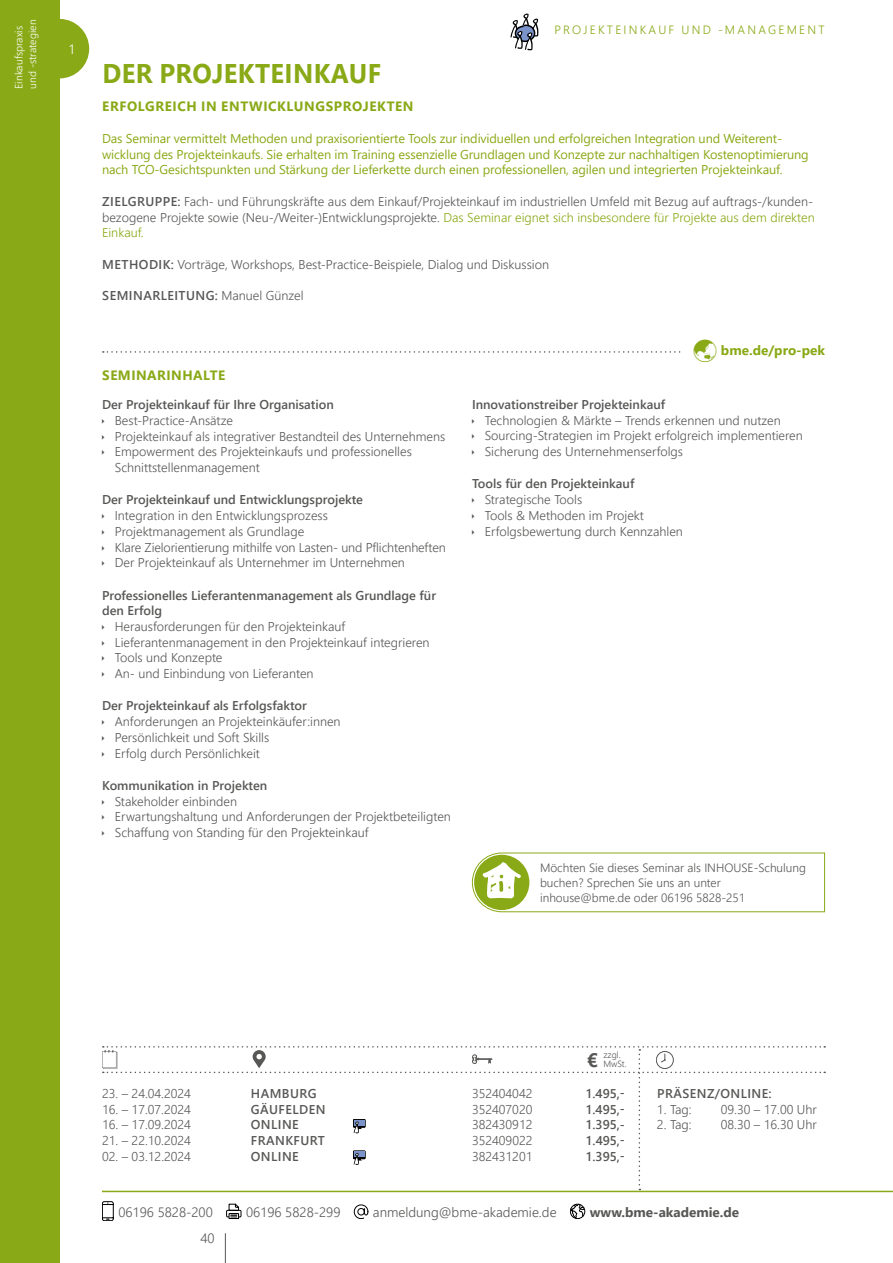
<style>
.page{position:relative;width:893px;height:1263px;background:#fff}
.page>*{position:absolute;margin:0;border:0;box-sizing:border-box;transform-origin:0 0}
.t1{font:700 27px "Segoe UI";letter-spacing:.015em;color:#89a916;scale:.95 1}
.t2{font:700 19.5px "Segoe UI";color:#575756}
.t3{font:300 13.5px "Segoe UI";color:#575756}
.t4{font:700 13.5px "Segoe UI";letter-spacing:.045em;color:#89a916}
.t5{font:700 13.5px "Segoe UI";color:#575756}
.t6{font:700 13.5px "Segoe UI";color:#89a916}
.t7{font:300 13.5px "Segoe UI";color:#fff}
.t8{font:300 12.75px/15.8px "Segoe UI";color:#575756}
.t9{font:12.75px/15.8px "Segoe UI";letter-spacing:-.01em;color:#89a916}
.t10{font:600 12.75px "Segoe UI";color:#575756}
.t11{font:600 12.75px "Segoe UI";letter-spacing:.035em;color:#575756}
.t12{font:300 12px/15px "Segoe UI";color:#575756}
.t13{font:300 12px "Segoe UI";letter-spacing:.185em;color:#89a916}
.t14{font:300 10.5px/13.5px "Segoe UI";color:#fff}
.t15{font:300 9px/9px "Segoe UI";color:#575756}
.s1{font-weight:600}
.s2{color:#89a916}
.s3{font-weight:300}
</style>
<div class="page">
<hr style="left:102px;top:1191px;width:791px;height:1px;background:#89a916">
<div style="left:30px;top:19px;width:59px;height:59px;background:#89a916;border-radius:50%"></div>
<div style="left:0;top:0;width:60px;height:1263px;background:#89a916"></div>
<hr style="left:225px;top:1233px;width:1px;height:30px;background:#575756">
<svg style="left:102px;top:1201px;width:12px;height:20px"></svg>
<div style="left:226px;top:1210px;width:15px;height:7px;border:1px solid #000"></div>
<svg style="left:229px;top:1204px;width:10px;height:15px"></svg>
<svg style="left:354px;top:1205px;width:14px;height:14px"></svg>
<svg style="left:570px;top:1204px;width:15px;height:15px"></svg>
<div style="left:570px;top:1204px;width:15px;height:15px;border:1px solid #000;border-radius:50%"></div>
<svg style="left:510px;top:13px;width:28px;height:37px"></svg>
<svg style="left:472px;top:852px;width:353px;height:60px"></svg>
<svg style="left:102px;top:1046px;width:723px;height:144px"></svg>
<svg style="left:103px;top:351px;width:578px;height:2px"></svg>
<p class="t14" style="left:11px;top:89px;width:71px;rotate:-90deg">Einkaufspraxis und -strategien</p>
<p class="t7" style="left:68px;top:37px;width:9px">1</p>
<p class="t13" style="left:554px;top:19px;width:272px">PROJEKTEINKAUF UND -MANAGEMENT</p>
<p class="t1" style="left:102px;top:48px;width:295px">DER PROJEKTEINKAUF</p>
<p class="t4" style="left:102px;top:94px;width:313px">ERFOLGREICH IN ENTWICKLUNGSPROJEKTEN</p>
<p class="t9" style="left:102px;top:129px;width:708px">Das Seminar vermittelt Methoden und praxisorientierte Tools zur individuellen und erfolgreichen Integration und Weiterent&shy;wicklung des Projekteinkaufs. Sie erhalten im Training essenzielle Grundlagen und Konzepte zur nachhaltigen Kostenoptimierung nach TCO-Gesichtspunkten und Stärkung der Lieferkette durch einen professionellen, agilen und integrierten Projekteinkauf.</p>
<p class="t8" style="left:102px;top:192px;width:714px"><span class="s1">ZIELGRUPPE:</span> Fach- und Führungskräfte aus dem Einkauf/Projekteinkauf im industriellen Umfeld mit Bezug auf auftrags-/kunden&shy;bezogene Projekte sowie (Neu-/Weiter-)Entwicklungsprojekte. <span class="s2">Das Seminar eignet sich insbesondere für Projekte aus dem direkten<br>Einkauf.</span></p>
<p class="t8" style="left:102px;top:255px;width:448px"><span class="s1">METHODIK:</span> Vorträge, Workshops, Best-Practice-Beispiele, Dialog und Diskussion</p>
<p class="t11" style="left:102px;top:284px;width:203px">SEMINARLEITUNG: <span class="s3">Manuel Günzel</span></p>
<p class="t4" style="left:102px;top:362px;width:124px">SEMINARINHALTE</p>
<p class="t8" style="left:115px;top:395px;width:332px;text-indent:-13px"><span class="s1">Der Projekteinkauf für Ihre Organisation </span>Best-Practice-Ansätze<br>Projekteinkauf als integrativer Bestandteil des Unternehmens Empowerment des Projekteinkaufs und professionelles Schnittstellenmanagement</p>
<p class="t8" style="left:115px;top:491px;width:332px;text-indent:-13px"><span class="s1">Der Projekteinkauf und Entwicklungsprojekte<br></span>Integration in den Entwicklungsprozess<br>Projektmanagement als Grundlage<br>Klare Zielorientierung mithilfe von Lasten- und Pflichtenheften Der Projekteinkauf als Unternehmer im Unternehmen</p>
<p class="t10" style="left:102px;top:583px;width:336px">Professionelles Lieferantenmanagement als Grundlage für</p>
<p class="t10" style="left:102px;top:599px;width:62px">den Erfolg</p>
<p class="t8" style="left:115px;top:617px;width:232px">Herausforderungen für den Projekteinkauf</p>
<p class="t8" style="left:115px;top:633px;width:316px">Lieferantenmanagement in den Projekteinkauf integrieren</p>
<p class="t8" style="left:115px;top:649px;width:109px">Tools und Konzepte</p>
<p class="t8" style="left:115px;top:665px;width:200px">An- und Einbindung von Lieferanten</p>
<p class="t8" style="left:115px;top:697px;width:227px;text-indent:-13px"><span class="s1">Der Projekteinkauf als Erfolgsfaktor </span>Anforderungen an Projekteinkäufer:innen Persönlichkeit und Soft Skills<br>Erfolg durch Persönlichkeit</p>
<p class="t8" style="left:115px;top:776px;width:338px;text-indent:-13px"><span class="s1">Kommunikation in Projekten<br></span>Stakeholder einbinden<br>Erwartungshaltung und Anforderungen der Projektbeteiligten Schaffung von Standing für den Projekteinkauf</p>
<p class="t6" style="left:721px;top:338px;width:105px">bme.de/pro-pek</p>
<p class="t8" style="left:485px;top:395px;width:320px;text-indent:-13px"><span class="s1">Innovationstreiber Projekteinkauf<br></span>Technologien &amp; Märkte – Trends erkennen und nutzen Sourcing-Strategien im Projekt erfolgreich implementieren Sicherung des Unternehmenserfolgs</p>
<p class="t8" style="left:485px;top:475px;width:200px;text-indent:-13px"><span class="s1">Tools für den Projekteinkauf<br></span>Strategische Tools<br>Tools &amp; Methoden im Projekt<br>Erfolgsbewertung durch Kennzahlen</p>
<p class="t12" style="left:540px;top:859px;width:267px">Möchten Sie dieses Seminar als INHOUSE-Schulung buchen? Sprechen Sie uns an unter inhouse@bme.de oder 06196 5828-251</p>
<h2 class="t2" style="left:587px;top:1042px;width:13px">€</h2>
<p class="t15" style="left:603px;top:1050px;width:25px">zzgl.<br>MwSt.</p>
<p class="t8" style="left:102px;top:1084px;width:90px">23. – 24.04.2024</p>
<p class="t11" style="left:251px;top:1081px;width:67px">HAMBURG</p>
<p class="t8" style="left:472px;top:1084px;width:62px">352404042</p>
<p class="t10" style="left:585px;top:1081px;width:41px">1.495,-</p>
<p class="t8" style="left:102px;top:1100px;width:90px">16. – 17.07.2024</p>
<p class="t11" style="left:251px;top:1097px;width:76px">GÄUFELDEN</p>
<p class="t8" style="left:472px;top:1100px;width:62px">352407020</p>
<p class="t10" style="left:585px;top:1097px;width:41px">1.495,-</p>
<p class="t8" style="left:102px;top:1116px;width:90px">16. – 17.09.2024</p>
<p class="t10" style="left:251px;top:1113px;width:49px">ONLINE</p>
<p class="t8" style="left:472px;top:1116px;width:62px">382430912</p>
<p class="t10" style="left:585px;top:1113px;width:41px">1.395,-</p>
<p class="t8" style="left:102px;top:1131px;width:90px">21. – 22.10.2024</p>
<p class="t11" style="left:251px;top:1128px;width:76px">FRANKFURT</p>
<p class="t8" style="left:472px;top:1131px;width:62px">352409022</p>
<p class="t10" style="left:585px;top:1128px;width:41px">1.495,-</p>
<p class="t8" style="left:102px;top:1147px;width:90px">02. – 03.12.2024</p>
<p class="t10" style="left:251px;top:1144px;width:49px">ONLINE</p>
<p class="t8" style="left:472px;top:1147px;width:62px">382431201</p>
<p class="t10" style="left:585px;top:1144px;width:41px">1.395,-</p>
<p class="t11" style="left:657px;top:1081px;width:116px">PRÄSENZ/ONLINE:</p>
<p class="t8" style="left:657px;top:1100px;width:36px">1. Tag:</p>
<p class="t8" style="left:721px;top:1100px;width:98px">09.30 – 17.00 Uhr</p>
<p class="t8" style="left:657px;top:1116px;width:36px">2. Tag:</p>
<p class="t8" style="left:721px;top:1116px;width:98px">08.30 – 16.30 Uhr</p>
<p class="t3" style="left:118px;top:1199px;width:96px">06196 5828-200</p>
<p class="t3" style="left:246px;top:1199px;width:96px">06196 5828-299</p>
<p class="t3" style="left:373px;top:1199px;width:185px">anmeldung@bme-akademie.de</p>
<p class="t5" style="left:590px;top:1199px;width:151px">www.bme-akademie.de</p>
<p class="t3" style="left:200px;top:1225px;width:16px">40</p>
</div>
